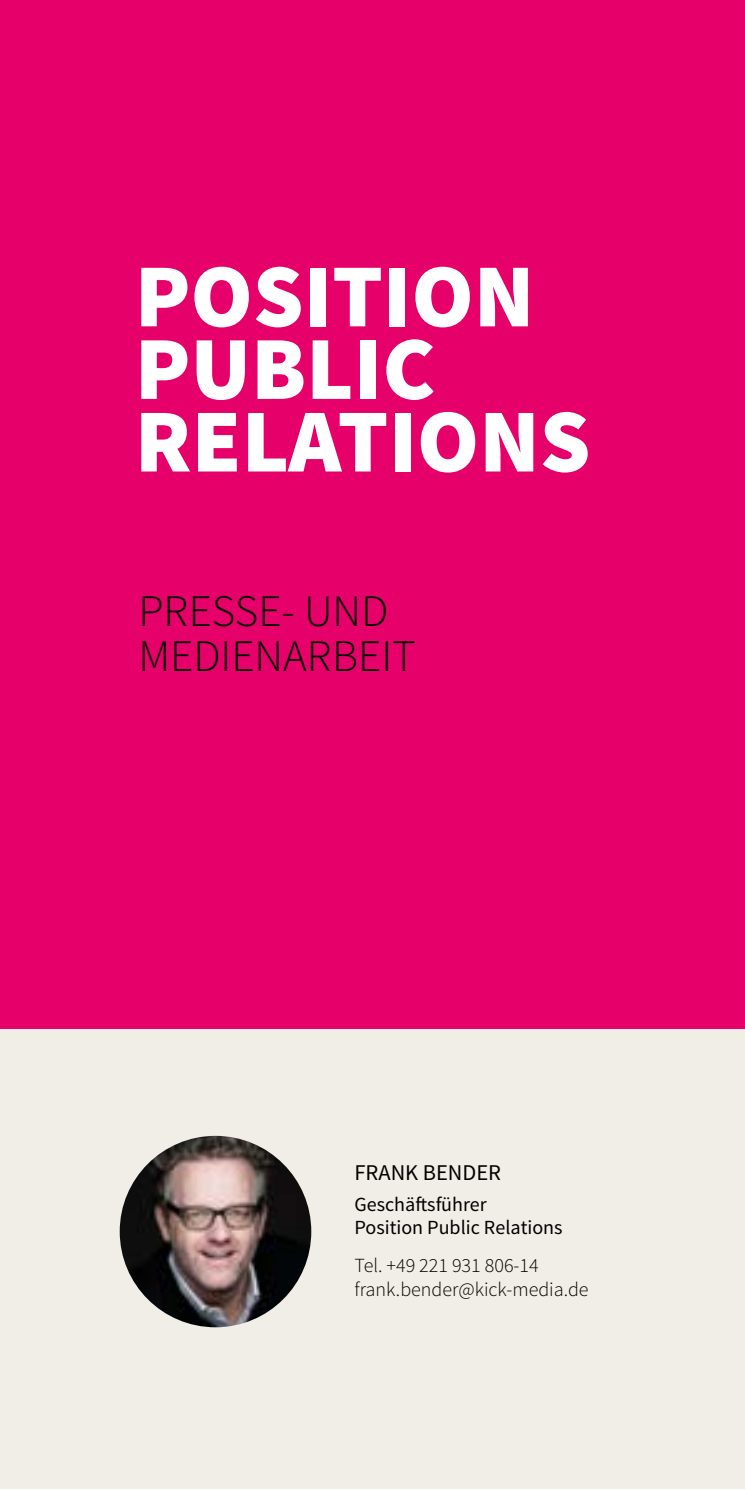
<style>
.page{position:relative;width:745px;height:1489px;background:#fff}
.page>*{position:absolute;margin:0;border:0;box-sizing:border-box;transform-origin:0 0}
.t1{font:900 90px/72.5px "Source Sans Pro";color:#fff}
.t2{font:300 45px/45px "Source Sans Pro";color:#000}
.t3{font:22.5px "Source Sans Pro";color:#000}
.t4{font:300 20px/23.8px "Source Sans Pro";color:#000}
.t5{font:20px/23.8px "Source Sans Pro";color:#000}
</style>
<div class="page">
<div style="left:0;top:0;width:744px;height:1488px;background:#f0eee6"></div>
<div style="left:0;top:0;width:744px;height:1028px;background:#e60069"></div>
<img style="left:120px;top:1135px;width:191px;height:192px;border-radius:96px">
<h1 class="t1" style="left:135px;top:264px;width:457px">POSITION<br>PUBLIC<br>RELATIONS</h1>
<h2 class="t2" style="left:138px;top:589px;width:279px">PRESSE- UND<br>MEDIENARBEIT</h2>
<p class="t3" style="left:354px;top:1158px;width:148px">FRANK BENDER</p>
<p class="t5" style="left:354px;top:1192px;width:209px">Geschäftsführer<br>Position Public Relations</p>
<p class="t4" style="left:354px;top:1253px;width:235px">Tel. +49 221 931 806-14 frank.bender@kick-media.de</p>
</div>
